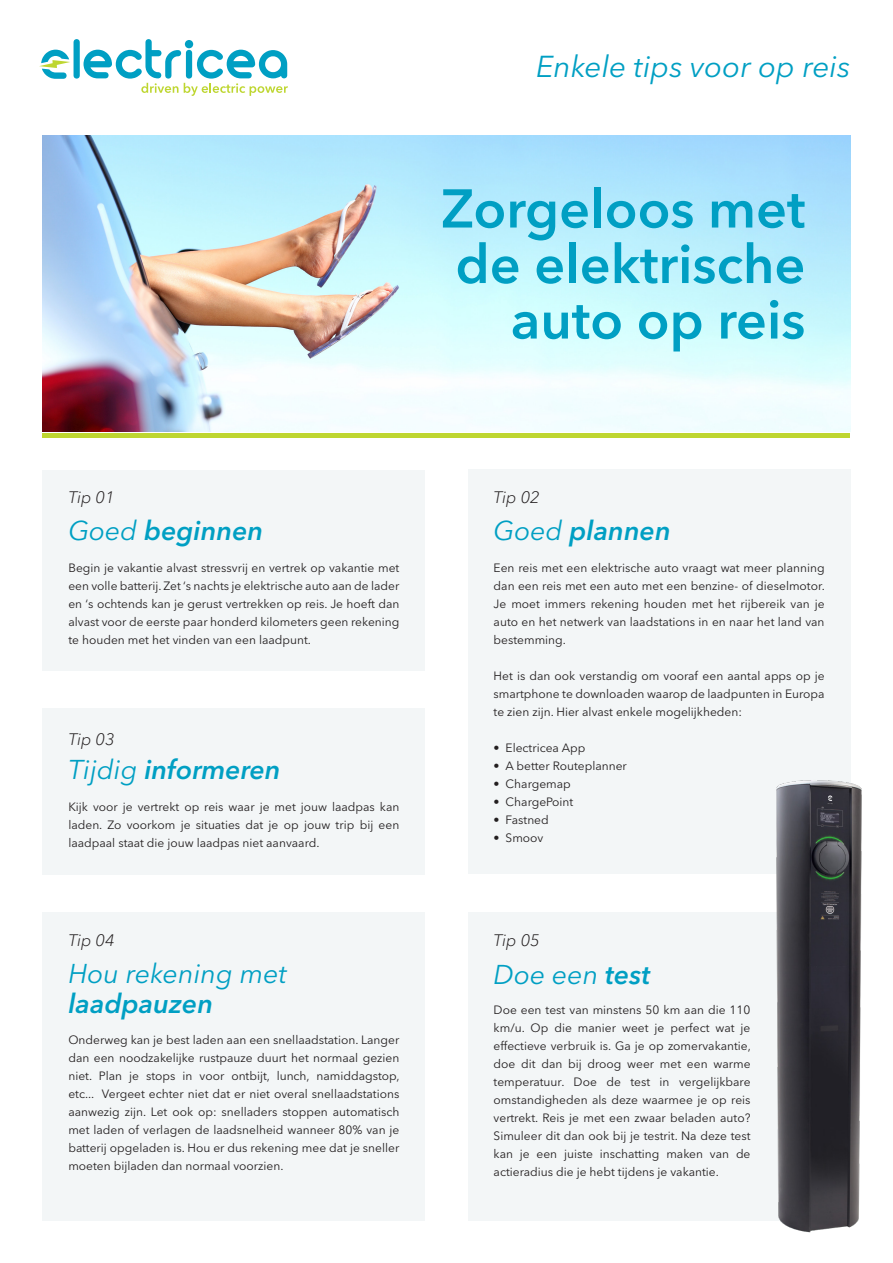
<style>
.page{position:relative;width:893px;height:1263px;background:#fff}
.page>*{position:absolute;margin:0;border:0;box-sizing:border-box;transform-origin:0 0}
.t1{font:600 54px/55.5px "Avenir Next LT Pro";color:#009fc3;text-align:right}
.t2{font:italic 30px "Avenir Next LT Pro";color:#009fc3}
.t3{font:italic 600 27px "Avenir Next LT Pro";color:#009fc3}
.t4{font:italic 27px/30px "Avenir Next LT Pro";color:#009fc3}
.t5{font:italic 300 16.5px "Avenir Next LT Pro";color:#231f20}
.t6{font:12px/18px "Avenir Next LT Pro";color:#231f20;text-align:justify}
.s1{font-weight:400}
.s2{font-weight:600}
</style>
<div class="page">
<img style="left:43px;top:135px;width:807px;height:297px">
<svg style="left:39px;top:39px;width:249px;height:57px"></svg>
<div style="left:43px;top:433px;width:807px;height:5px;background:#bed630"></div>
<div style="left:43px;top:469px;width:382px;height:201px;background:#f3f6f7"></div>
<div style="left:468px;top:469px;width:382px;height:405px;background:#f3f6f7"></div>
<div style="left:43px;top:708px;width:382px;height:166px;background:#f3f6f7"></div>
<div style="left:43px;top:912px;width:382px;height:308px;background:#f3f6f7"></div>
<div style="left:468px;top:912px;width:382px;height:308px;background:#f3f6f7"></div>
<img style="left:750px;top:757px;width:112px;height:476px">
<p class="t2" style="left:536px;top:49px;width:316px">Enkele tips voor op reis</p>
<p class="t1" style="left:441px;top:180px;width:366px">Zorgeloos met</p>
<p class="t1" style="left:455px;top:236px;width:351px">de elektrische auto op reis</p>
<p class="t5" style="left:68px;top:488px;width:48px">Tip 01</p>
<p class="t3" style="left:68px;top:515px;width:196px"><span class="s1">Goed</span> beginnen</p>
<p class="t6" style="left:68px;top:558px;width:332px">Begin je vakantie alvast stressvrij en vertrek op vakantie met een volle batterij. Zet ‘s nachts je elektrische auto aan de lader en ‘s ochtends kan je gerust vertrekken op reis. Je hoeft dan alvast voor de eerste paar honderd kilometers geen rekening te houden met het vinden van een laadpunt.</p>
<p class="t5" style="left:68px;top:730px;width:48px">Tip 03</p>
<p class="t3" style="left:68px;top:753px;width:214px"><span class="s1">Tijdig</span> informeren</p>
<p class="t6" style="left:68px;top:797px;width:332px">Kijk voor je vertrekt op reis waar je met jouw laadpas kan laden. Zo voorkom je situaties dat je op jouw trip bij een laadpaal staat die jouw laadpas niet aanvaard.</p>
<p class="t5" style="left:68px;top:930px;width:48px">Tip 04</p>
<p class="t4" style="left:68px;top:959px;width:220px">Hou rekening met <span class="s2">laadpauzen</span></p>
<p class="t6" style="left:68px;top:1031px;width:333px">Onderweg kan je best laden aan een snellaadstation. Langer dan een noodzakelijke rustpauze duurt het normaal gezien niet. Plan je stops in voor ontbijt, lunch, namiddagstop, etc... Vergeet echter niet dat er niet overal snellaadstations aanwezig zijn. Let ook op: snelladers stoppen automatisch met laden of verlagen de laadsnelheid wanneer 80% van je batterij opgeladen is. Hou er dus rekening mee dat je sneller moeten bijladen dan normaal voorzien.</p>
<p class="t5" style="left:494px;top:488px;width:48px">Tip 02</p>
<p class="t3" style="left:494px;top:515px;width:179px"><span class="s1">Goed</span> plannen</p>
<p class="t6" style="left:494px;top:558px;width:333px">Een reis met een elektrische auto vraagt wat meer planning dan een reis met een auto met een benzine- of dieselmotor.<br>Je moet immers rekening houden met het rijbereik van je auto en het netwerk van laadstations in en naar het land van bestemming.</p>
<p class="t6" style="left:494px;top:666px;width:332px">Het is dan ook verstandig om vooraf een aantal apps op je smartphone te downloaden waarop de laadpunten in Europa te zien zijn. Hier alvast enkele mogelijkheden:</p>
<p class="t6" style="left:494px;top:738px;width:93px">• Electricea App</p>
<p class="t6" style="left:494px;top:756px;width:135px">• A better Routeplanner</p>
<p class="t6" style="left:494px;top:774px;width:79px">• Chargemap</p>
<p class="t6" style="left:494px;top:792px;width:81px">• ChargePoint</p>
<p class="t6" style="left:494px;top:810px;width:57px">• Fastned</p>
<p class="t6" style="left:494px;top:828px;width:51px">• Smoov</p>
<p class="t5" style="left:494px;top:931px;width:48px">Tip 05</p>
<p class="t4" style="left:494px;top:959px;width:159px">Doe een <span class="s2">test</span></p>
<p class="t6" style="left:494px;top:1001px;width:259px">Doe een test van minstens 50 km aan die 110 km/u. Op die manier weet je perfect wat je effectieve verbruik is. Ga je op zomervakantie, doe dit dan bij droog weer met een warme temperatuur. Doe de test in vergelijkbare omstandigheden als deze waarmee je op reis vertrekt. Reis je met een zwaar beladen auto?<br>Simuleer dit dan ook bij je testrit. Na deze test kan je een juiste inschatting maken van de actieradius die je hebt tijdens je vakantie.</p>
</div>
